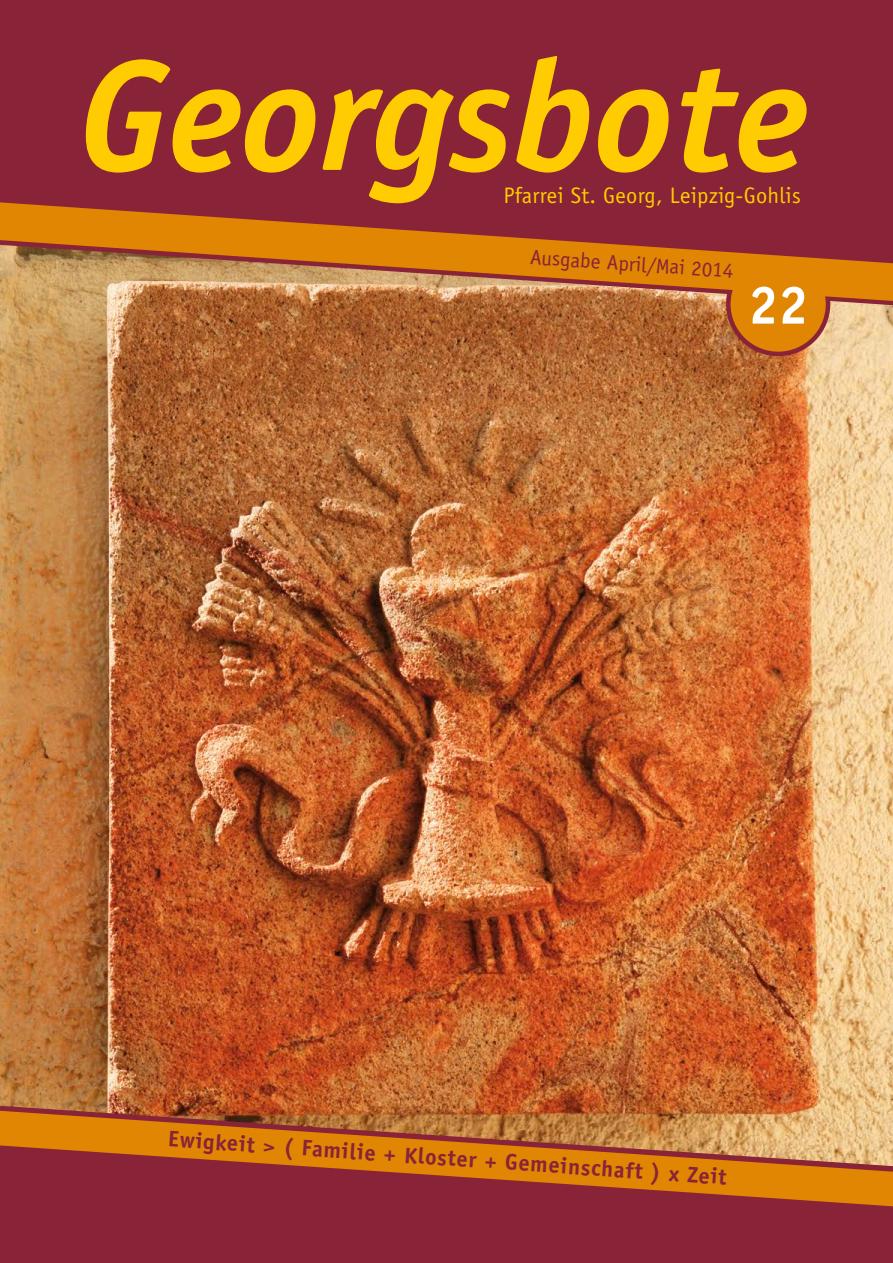
<style>
.page{position:relative;width:893px;height:1263px;background:#fff}
.page>*{position:absolute;margin:0;border:0;box-sizing:border-box;transform-origin:0 0}
.t1{font:italic 700 157.5px "Officina Sans Std";color:#fecc00}
.t2{font:700 54px "Officina Sans Std";color:#fff}
.t3{font:700 22.5px "Officina Sans Std";color:#892337}
.t4{font:22.5px "Officina Sans Std";letter-spacing:.01em;color:#fecc00}
.t5{font:21px "Officina Sans Std";color:#892337}
</style>
<div class="page">
<img style="left:0;top:305px;width:893px;height:801px">
<div style="left:0;top:0;width:893px;height:305px;background:#892337"></div>
<svg style="left:0;top:1106px;width:893px;height:157px;background:#8d2836"></svg>
<div style="left:728px;top:254px;width:100px;height:100px;background:#e08603;border-radius:50%"></div>
<div style="left:726px;top:252px;width:104px;height:104px;border:4px solid #892337;border-radius:50%"></div>
<svg style="left:0;top:1111px;width:893px;height:95px;background:#b9642b"></svg>
<svg style="left:0;top:202px;width:893px;height:99px;background:#bb672d"></svg>
<h1 class="t1" style="left:78px;top:22px;width:731px">Georgsbote</h1>
<p class="t4" style="left:503px;top:182px;width:299px">Pfarrei St. Georg, Leipzig-Gohlis</p>
<p class="t5" style="left:531px;top:244px;width:205px;rotate:4deg">Ausgabe April/Mai 2014</p>
<h2 class="t2" style="left:748px;top:272px;width:62px">22</h2>
<p class="t3" style="left:169px;top:1124px;width:561px;rotate:4deg">Ewigkeit &gt; ( Familie + Kloster + Gemeinschaft ) x Zeit</p>
</div>
